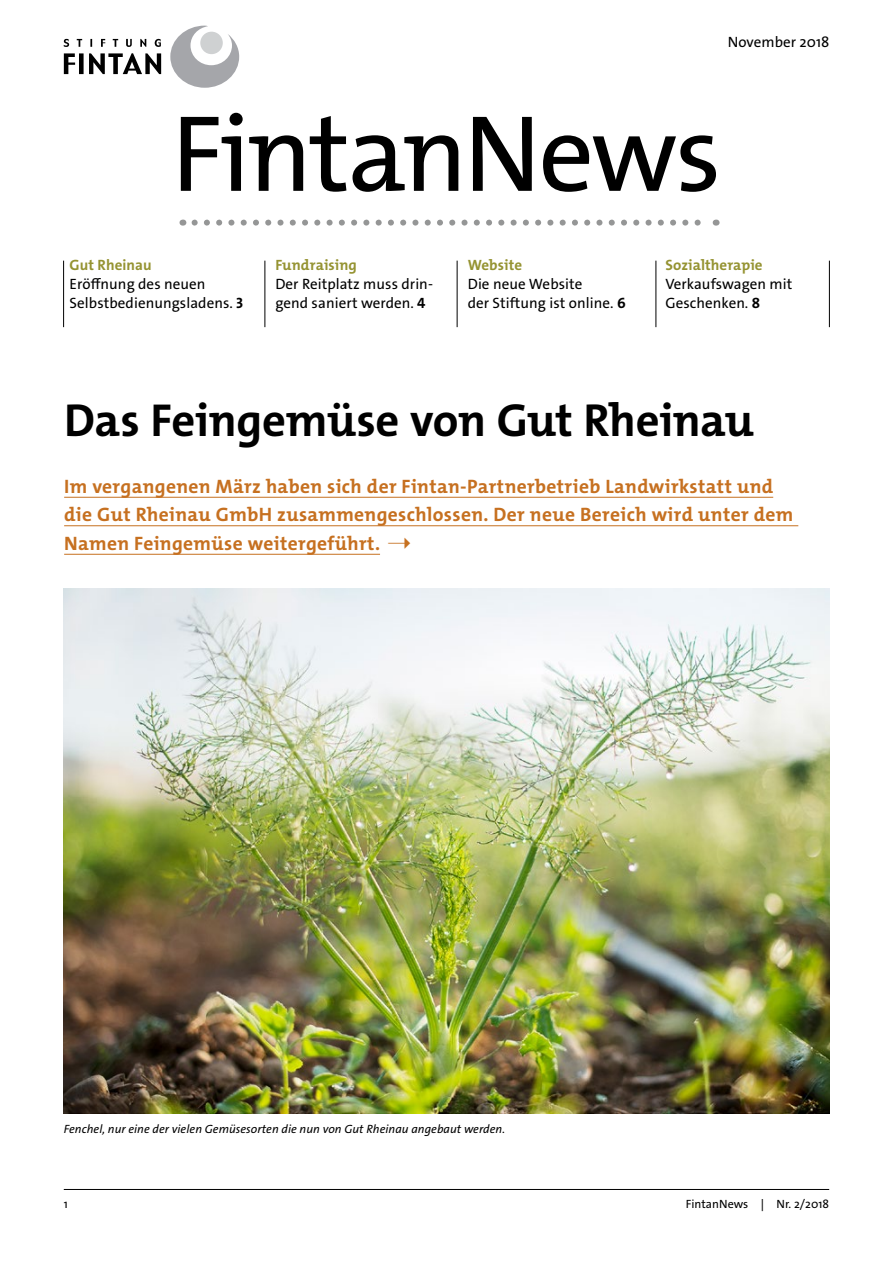
<style>
.page{position:relative;width:893px;height:1263px;background:#fff}
.page>*{position:absolute;margin:0;border:0;box-sizing:border-box;transform-origin:0 0}
.FintanNews{font:109.5px "The Mix Os F";letter-spacing:-.03em;color:#000}
.Titel_Titelseite{font:700 46.5px "The Mix Os F";letter-spacing:-.01em;color:#000}
.Lead_Titelseite{font:700 19.5px/28.5px "The Mix Os F";letter-spacing:.02em;color:#c67020}
.Lauftext_10_12_5pt{font:15px/18.8px "The Sans Os F";letter-spacing:.005em;color:#000}
.Anreisser_Grün{font:700 15px "The Mix Os F";letter-spacing:.005em;color:#959332}
.Anreisser_Grün-2{font:700 15px "The Sans Os F";letter-spacing:.005em;color:#959332}
.Bildlegende{font:italic 12px "The Sans Os F";letter-spacing:.005em;color:#000}
.Lauftext_10_12_5pt-2{font:12px "The Sans Os F";letter-spacing:.005em;color:#000}
.s1{font-weight:700}
</style>
<div class="page">
<hr style="left:64px;top:1189px;width:765px;height:1px;background:#000">
<hr style="left:457px;top:261px;width:1px;height:66px;background:#000">
<hr style="left:265px;top:261px;width:1px;height:66px;background:#000">
<hr style="left:63px;top:261px;width:1px;height:66px;background:#000">
<hr style="left:829px;top:261px;width:1px;height:66px;background:#000">
<hr style="left:656px;top:261px;width:1px;height:66px;background:#000">
<hr style="left:64px;top:497px;width:709px;height:1px;background:#c67020">
<hr style="left:64px;top:525px;width:734px;height:1px;background:#c67020">
<hr style="left:64px;top:554px;width:316px;height:1px;background:#c67020">
<svg style="left:195px;top:220px;width:506px;height:6px"></svg>
<svg style="left:64px;top:39px;width:97px;height:8px"></svg>
<svg style="left:64px;top:53px;width:97px;height:21px"></svg>
<svg style="left:170px;top:26px;width:69px;height:62px"></svg>
<img style="left:64px;top:589px;width:765px;height:525px">
<p class="Lauftext_10_12_5pt" style="left:728px;top:32px;width:103px">November 2018</p>
<p class="FintanNews" style="left:172px;top:84px;width:551px">FintanNews</p>
<p class="Anreisser_Grün-2" style="left:70px;top:255px;width:84px">Gut Rheinau</p>
<p class="Lauftext_10_12_5pt" style="left:70px;top:274px;width:175px">Eröffnung des neuen<br>Selbstbedienungsladens. <span class="s1">3</span></p>
<p class="Anreisser_Grün" style="left:275px;top:255px;width:83px">Fundraising</p>
<p class="Lauftext_10_12_5pt" style="left:275px;top:274px;width:159px">Der Reitplatz muss drin&shy;gend saniert werden. <span class="s1">4</span></p>
<p class="Anreisser_Grün" style="left:468px;top:255px;width:56px">Website</p>
<p class="Lauftext_10_12_5pt" style="left:468px;top:274px;width:159px">Die neue Website<br>der Stiftung ist online. <span class="s1">6</span></p>
<p class="Anreisser_Grün" style="left:665px;top:255px;width:99px">Sozialtherapie</p>
<p class="Lauftext_10_12_5pt" style="left:665px;top:274px;width:129px">Verkaufswagen mit</p>
<p class="Lauftext_10_12_5pt" style="left:665px;top:293px;width:96px">Geschenken. <span class="s1">8</span></p>
<p class="Titel_Titelseite" style="left:64px;top:390px;width:691px">Das Feingemüse von Gut Rheinau</p>
<p class="Lead_Titelseite" style="left:64px;top:472px;width:731px">Im vergangenen März haben sich der Fintan-Partnerbetrieb Landwirkstatt und die Gut Rheinau GmbH zusammengeschlossen. Der neue Bereich wird unter dem<br>Namen Feingemüse weitergeführt.</p>
<p class="Bildlegende" style="left:64px;top:1121px;width:443px">Fenchel, nur eine der vielen Gemüsesorten die nun von Gut Rheinau angebaut werden.</p>
<p class="Lauftext_10_12_5pt-2" style="left:64px;top:1196px;width:6px">1</p>
<p class="Lauftext_10_12_5pt-2" style="left:686px;top:1196px;width:145px">FintanNews ↕ Nr. 2/2018</p>
</div>
